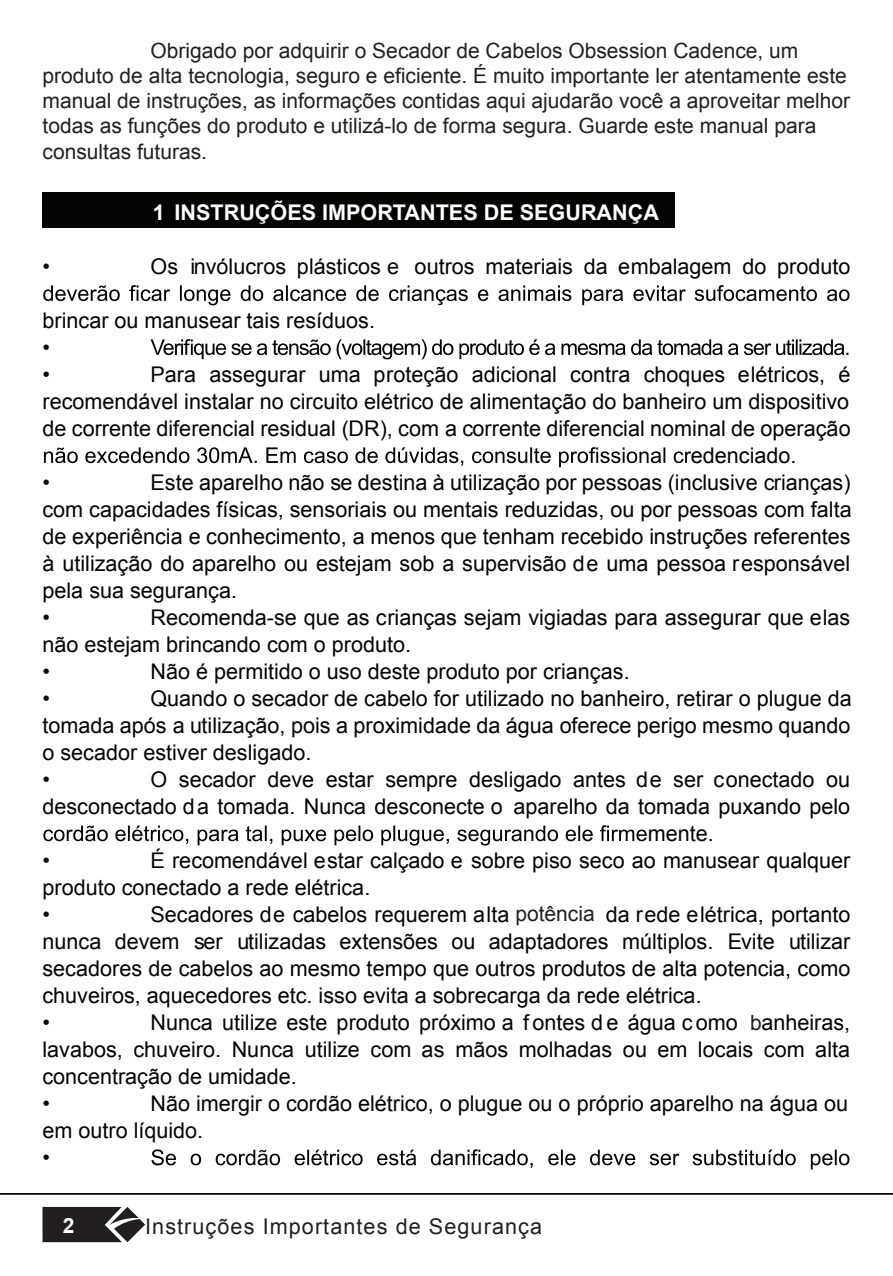
<style>
.page{position:relative;width:893px;height:1276px;background:#fff}
.page>*{position:absolute;margin:0;border:0;box-sizing:border-box;transform-origin:0 0}
.t1{font:21.6px/27px "Arial";color:#040503}
.t2{font:700 21.6px "Arial";color:#fff}
.t3{font:21.6px "Arial";letter-spacing:.05em;color:#231f20}
.t4{font:21px/25.2px "Arial";color:#231f20}
.t5{font:700 21px "Arial";color:#fff}
.s1{font-size:21px;color:#231f20}
</style>
<div class="page">
<svg style="left:43px;top:1206px;width:102px;height:36px;background:#4b4849"></svg>
<hr style="left:0;top:1193px;width:893px;height:1px;background:#040503">
<div style="left:43px;top:192px;width:631px;height:35px;background:#040503"></div>
<svg style="left:43px;top:285px;width:806px;height:20px"></svg>
<svg style="left:151px;top:339px;width:697px;height:20px"></svg>
<svg style="left:44px;top:447px;width:647px;height:20px"></svg>
<svg style="left:43px;top:825px;width:604px;height:20px"></svg>
<svg style="left:151px;top:1149px;width:698px;height:20px"></svg>
<p class="t4" style="left:43px;top:38px;width:809px;text-indent:108px">Obrigado por adquirir o Secador de Cabelos Obsession Cadence, um produto de alta tecnologia, seguro e eficiente. É muito importante ler atentamente este manual de instruções, as informações contidas aqui ajudarão você a aproveitar melhor todas as funções do produto e utilizá-lo de forma segura. Guarde este manual para consultas futuras.</p>
<p class="t2" style="left:153px;top:198px;width:508px">1 INSTRUÇÕES IMPORTANTES DE SEGURANÇA</p>
<p class="t1" style="left:43px;top:253px;width:9px">•</p>
<p class="t1" style="left:151px;top:253px;width:701px">Os invólucros plásticos e outros materiais da embalagem do produto</p>
<p class="t1" style="left:43px;top:307px;width:334px">brincar ou manusear tais resíduos. •<br>•</p>
<p class="t1" style="left:151px;top:361px;width:701px">Para assegurar uma proteção adicional contra choques elétricos, é</p>
<p class="t1" style="left:43px;top:388px;width:808px">recomendável instalar no circuito elétrico de alimentação do banheiro um dispositivo</p>
<p class="t1" style="left:43px;top:415px;width:810px">de corrente diferencial residual (DR), com a corrente diferencial nominal de operação</p>
<p class="t1" style="left:691px;top:442px;width:107px">edenciado.</p>
<p class="t1" style="left:43px;top:469px;width:9px">•</p>
<p class="t1" style="left:42px;top:469px;width:811px;text-indent:108px">Este aparelho não se destina à utilização por pessoas (inclusive crianças) com capacidades físicas, sensoriais ou mentais reduzidas, ou por pessoas com falta de experiência e conhecimento, a menos que tenham recebido instruções referentes à utilização do aparelho ou estejam sob a supervisão de uma pessoa responsável pela sua segurança.<br>•</p>
<p class="t1" style="left:42px;top:604px;width:809px;text-indent:108px">Recomenda-se que as crianças sejam vigiadas para assegurar que elas não estejam brincando com o produto.<br>•</p>
<p class="t1" style="left:150px;top:658px;width:481px">Não é permitido o uso deste produto por crianças.</p>
<p class="t1" style="left:42px;top:685px;width:811px;text-indent:108px">Quando o secador de cabelo for utilizado no banheiro, retirar o plugue da tomada após a utilização, pois a proximidade da água oferece perigo mesmo quando o secador estiver desligado.<br>•</p>
<p class="t1" style="left:42px;top:685px;width:9px">•</p>
<p class="t1" style="left:150px;top:766px;width:701px">O secador deve estar sempre desligado antes de ser conectado ou</p>
<p class="t1" style="left:42px;top:793px;width:809px">desconectado da tomada. Nunca desconecte o aparelho da tomada puxando pelo</p>
<p class="t1" style="left:648px;top:820px;width:68px">mente.</p>
<p class="t1" style="left:43px;top:847px;width:9px">•</p>
<p class="t1" style="left:43px;top:847px;width:809px;text-indent:108px">É recomendável estar calçado e sobre piso seco ao manusear qualquer produto conectado a rede elétrica.<br>•</p>
<p class="t1" style="left:151px;top:901px;width:446px">Secadores de cabelos requerem alta <span class="s1">potência</span></p>
<p class="t1" style="left:42px;top:901px;width:809px;text-indent:563px">da rede elétrica, portanto nunca devem ser utilizadas extensões ou adaptadores múltiplos. Evite utilizar secadores de cabelos ao mesmo tempo que outros produtos de alta potencia, como chuveiros, aquecedores etc. isso evita a sobrecarga da rede elétrica.<br>•</p>
<p class="t1" style="left:42px;top:1009px;width:809px;text-indent:108px">Nunca utilize este produto próximo a f ontes d e água c omo anheiras, lavabos, chuveiro. Nunca utilize com as mãos molhadas ou em locais com alta concentração de umidade.<br>•</p>
<p class="t4" style="left:750px;top:1010px;width:13px">b</p>
<p class="t1" style="left:42px;top:1090px;width:807px;text-indent:108px">Não imergir o cordão elétrico, o plugue ou o próprio aparelho na água ou em outro líquido.<br>•</p>
<p class="t5" style="left:63px;top:1212px;width:13px">2</p>
<p class="t3" style="left:145px;top:1212px;width:398px">Instruções Importantes de Segurança</p>
</div>
